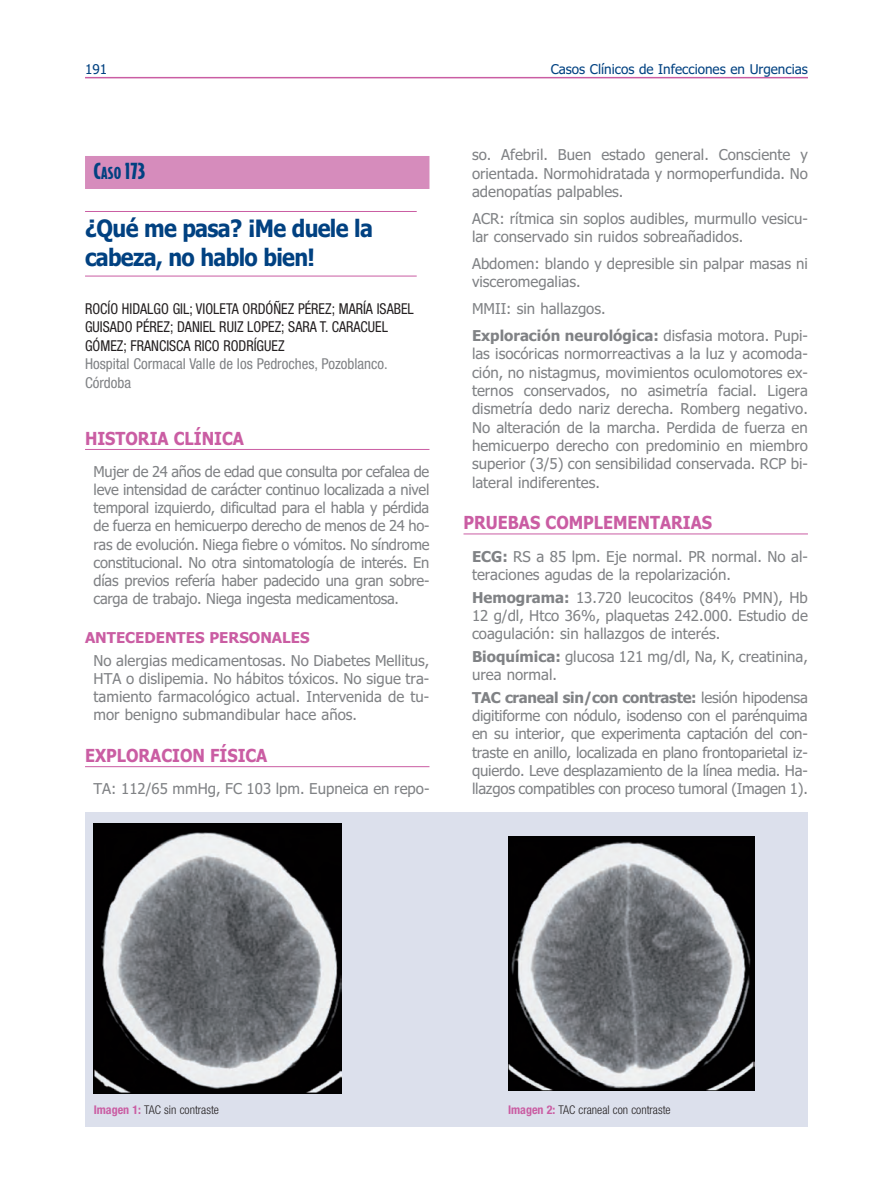
<style>
.page{position:relative;width:893px;height:1191px;background:#fff}
.page>*{position:absolute;margin:0;border:0;box-sizing:border-box;transform-origin:0 0}
.t1{font:700 24px/29px "Tahoma";letter-spacing:-.03em;color:#014181;scale:.9 1}
.t2{font:900 21px "Bodega Sans";color:#014181}
.t3{font:700 18px "Tahoma";color:#ca5da3;scale:.9 1}
.t4{font:15px/18.3px "Tahoma";color:#808285;text-align:justify}
.t5{font:condensed 15px/18.1px "Helvetica Neue";color:#231f20;scale:.94 1}
.t6{font:condensed 15px "Helvetica Neue";color:#808285}
.t7{font:13.5px "Tahoma";color:#014181}
.t8{font:300 condensed 12px "Helvetica Neue";color:#231f20}
.s1{font-size:15.75px}
.s2{color:#808285}
.s3{font-weight:700;color:#ca5da3}
.s4{font-weight:700}
</style>
<div class="page">
<hr style="left:85px;top:77px;width:723px;height:1px;background:#ca5da3">
<div style="left:85px;top:156px;width:344px;height:33px;background:#d68cbc"></div>
<hr style="left:85px;top:211px;width:332px;height:1px;background:#ca5da3">
<hr style="left:85px;top:276px;width:332px;height:1px;background:#ca5da3">
<hr style="left:85px;top:449px;width:344px;height:1px;background:#ca5da3">
<hr style="left:85px;top:766px;width:344px;height:1px;background:#ca5da3">
<hr style="left:463px;top:533px;width:345px;height:1px;background:#ca5da3">
<div style="left:85px;top:812px;width:723px;height:315px;background:#dce0ec"></div>
<img style="left:94px;top:824px;width:247px;height:269px">
<img style="left:508px;top:837px;width:247px;height:253px">
<p class="t7" style="left:85px;top:62px;width:24px">191</p>
<p class="t7" style="left:551px;top:62px;width:259px">Casos Clínicos de Infecciones en Urgencias</p>
<p class="t2" style="left:94px;top:160px;width:53px">C<span class="s1">ASO</span> 173</p>
<p class="t1" style="left:85px;top:215px;width:321px">¿Qué me pasa? ¡Me duele la cabeza, no hablo bien!</p>
<p class="t5" style="left:85px;top:301px;width:351px">ROCÍO HIDALGO GIL; VIOLETA ORDÓÑEZ PÉREZ; MARÍA ISABEL GUISADO PÉREZ; DANIEL RUIZ LOPEZ; SARA T. CARACUEL GÓMEZ; FRANCISCA RICO RODRÍGUEZ<br><span class="s2">Hospital Cormacal Valle de los Pedroches, Pozoblanco.</span></p>
<p class="t6" style="left:85px;top:378px;width:48px">Córdoba</p>
<p class="t3" style="left:85px;top:428px;width:178px">HISTORIA CLÍNICA</p>
<p class="t4" style="left:94px;top:463px;width:337px">Mujer de 24 años de edad que consulta por cefalea de leve intensidad de carácter continuo localizada a nivel temporal izquierdo, dificultad para el habla y pérdida de fuerza en hemicuerpo derecho de menos de 24 ho&shy;ras de evolución. Niega fiebre o vómitos. No síndrome constitucional. No otra sintomatología de interés. En días previos refería haber padecido una gran sobre&shy;carga de trabajo. Niega ingesta medicamentosa.</p>
<p class="t4" style="left:94px;top:627px;width:337px;line-height:22.4px;text-indent:-9px"><span class="s3">ANTECEDENTES PERSONALES<br></span>No alergias medicamentosas. No Diabetes Mellitus,</p>
<p class="t4" style="left:94px;top:670px;width:337px">HTA o dislipemia. No hábitos tóxicos. No sigue tra&shy;tamiento farmacológico actual. Intervenida de tu&shy;mor benigno submandibular hace años.</p>
<p class="t3" style="left:85px;top:745px;width:204px">EXPLORACION FÍSICA</p>
<p class="t4" style="left:94px;top:780px;width:337px">TA: 112/65 mmHg, FC 103 lpm. Eupneica en repo-</p>
<p class="t4" style="left:472px;top:146px;width:337px">so. Afebril. Buen estado general. Consciente y orientada. Normohidratada y normoperfundida. No adenopatías palpables.</p>
<p class="t4" style="left:472px;top:209px;width:337px">ACR: rítmica sin soplos audibles, murmullo vesicu&shy;lar conservado sin ruidos sobreañadidos.</p>
<p class="t4" style="left:472px;top:255px;width:337px">Abdomen: blando y depresible sin palpar masas ni visceromegalias.</p>
<p class="t4" style="left:472px;top:295px;width:337px;line-height:26.8px">MMII: sin hallazgos.<br><span class="s4">Exploración neurológica:</span> disfasia motora. Pupi-</p>
<p class="t4" style="left:472px;top:345px;width:337px">las isocóricas normorreactivas a la luz y acomoda&shy;ción, no nistagmus, movimientos oculomotores ex&shy;ternos conservados, no asimetría facial. Ligera dismetría dedo nariz derecha. Romberg negativo.<br>No alteración de la marcha. Perdida de fuerza en hemicuerpo derecho con predominio en miembro superior (3/5) con sensibilidad conservada. RCP bi&shy;lateral indiferentes.</p>
<p class="t3" style="left:463px;top:512px;width:278px">PRUEBAS COMPLEMENTARIAS</p>
<p class="t4" style="left:472px;top:547px;width:337px"><span class="s4">ECG:</span> RS a 85 lpm. Eje normal. PR normal. No al&shy;teraciones agudas de la repolarización.</p>
<p class="t4" style="left:472px;top:588px;width:337px"><span class="s4">Hemograma:</span> 13.720 leucocitos (84% PMN), Hb 12 g/dl, Htco 36%, plaquetas 242.000. Estudio de coagulación: sin hallazgos de interés.</p>
<p class="t4" style="left:472px;top:647px;width:337px"><span class="s4">Bioquímica:</span> glucosa 121 mg/dl, Na, K, creatinina, urea normal.</p>
<p class="t4" style="left:472px;top:688px;width:337px"><span class="s4">TAC craneal sin/con contraste:</span> lesión hipodensa digitiforme con nódulo, isodenso con el parénquima en su interior, que experimenta captación del con&shy;traste en anillo, localizada en plano frontoparietal iz&shy;quierdo. Leve desplazamiento de la línea media. Ha&shy;llazgos compatibles con proceso tumoral (Imagen 1).</p>
<p class="t8" style="left:94px;top:1105px;width:127px"><span class="s3">Imagen 1:</span> TAC sin contraste</p>
<p class="t8" style="left:508px;top:1105px;width:164px"><span class="s3">Imagen 2:</span> TAC craneal con contraste</p>
</div>
